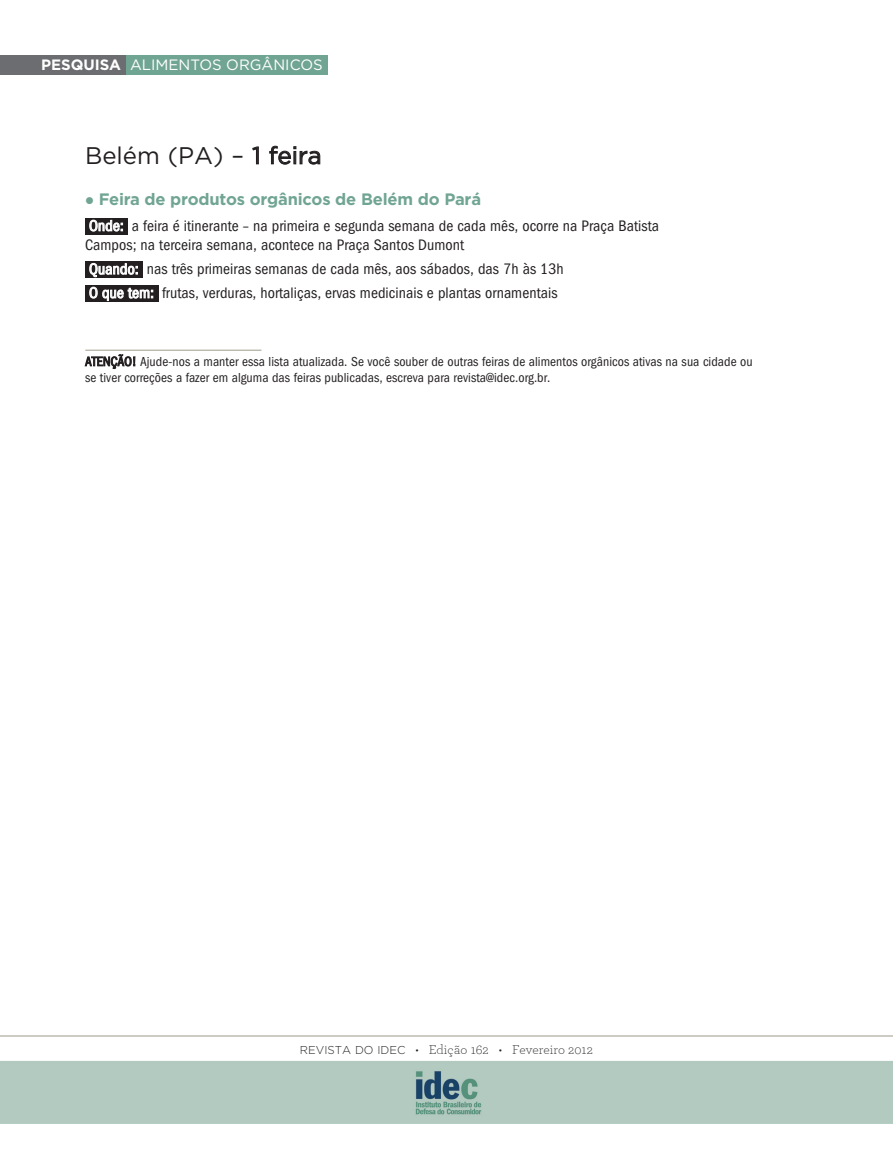
<style>
.page{position:relative;width:893px;height:1170px;background:#fff}
.page>*{position:absolute;margin:0;border:0;box-sizing:border-box;transform-origin:0 0}
.t1{font:24px "Gotham";color:#231f20}
.t2{font:700 16.5px "Gotham";letter-spacing:-.01em;color:#71a593}
.t3{font:15.75px/19.5px "Franklin Gothic Book Cnd";letter-spacing:.005em;color:#231f20}
.t4{font:15px "Gotham";color:#fff}
.t5{font:13.5px/16.5px "Franklin Gothic Book Cnd";letter-spacing:.005em;color:#231f20}
.t6{font:300 13.5px "Archer";color:#231f20}
.s1{font-weight:700}
.s2{color:#fff}
.s3{font-family:"Gotham";font-size:11.4px}
</style>
<div class="page">
<div style="left:0;top:1061px;width:893px;height:63px;background:#b2cac0"></div>
<div style="left:85px;top:285px;width:74px;height:17px;background:#231f20"></div>
<div style="left:85px;top:261px;width:58px;height:17px;background:#231f20"></div>
<div style="left:85px;top:218px;width:43px;height:16px;background:#231f20"></div>
<svg style="left:252px;top:146px;width:7px;height:18px"></svg>
<svg style="left:269px;top:146px;width:51px;height:19px"></svg>
<svg style="left:89px;top:219px;width:34px;height:13px"></svg>
<svg style="left:89px;top:263px;width:49px;height:14px"></svg>
<svg style="left:89px;top:286px;width:64px;height:15px"></svg>
<hr style="left:0;top:1035px;width:893px;height:1px;background:#cdcbc3">
<div style="left:0;top:55px;width:126px;height:20px;background:#6c6d70"></div>
<div style="left:126px;top:55px;width:201px;height:20px;background:#71a593"></div>
<svg style="left:85px;top:354px;width:50px;height:15px"></svg>
<hr style="left:86px;top:349px;width:175px;height:2px;background:#a4a192">
<p class="t4" style="left:41px;top:57px;width:283px"><span class="s1">PESQUISA</span> ALIMENTOS ORGÂNICOS</p>
<h1 class="t1" style="left:85px;top:142px;width:238px">Belém (PA) – 1 feira</h1>
<p class="t2" style="left:85px;top:190px;width:398px">● Feira de produtos orgânicos de Belém do Pará</p>
<p class="t3" style="left:85px;top:216px;width:576px"><span class="s2">Onde:</span> a feira é itinerante – na primeira e segunda semana de cada mês, ocorre na Praça Batista<br>Campos; na terceira semana, acontece na Praça Santos Dumont</p>
<p class="t3" style="left:89px;top:257px;width:476px;line-height:23.7px"><span class="s2">Quando:</span> nas três primeiras semanas de cada mês, aos sábados, das 7h às 13h<br><span class="s2">O que tem:</span> frutas, verduras, hortaliças, ervas medicinais e plantas ornamentais</p>
<p class="t5" style="left:85px;top:353px;width:669px">ATENÇÃO! Ajude-nos a manter essa lista atualizada. Se você souber de outras feiras de alimentos orgânicos ativas na sua cidade ou se tiver correções a fazer em alguma das feiras publicadas, escreva para revista@idec.org.br.</p>
<p class="t6" style="left:300px;top:1040px;width:294px"><span class="s3">REVISTA DO IDEC</span> • Edição 162 • Fevereiro 2012</p>
</div>
